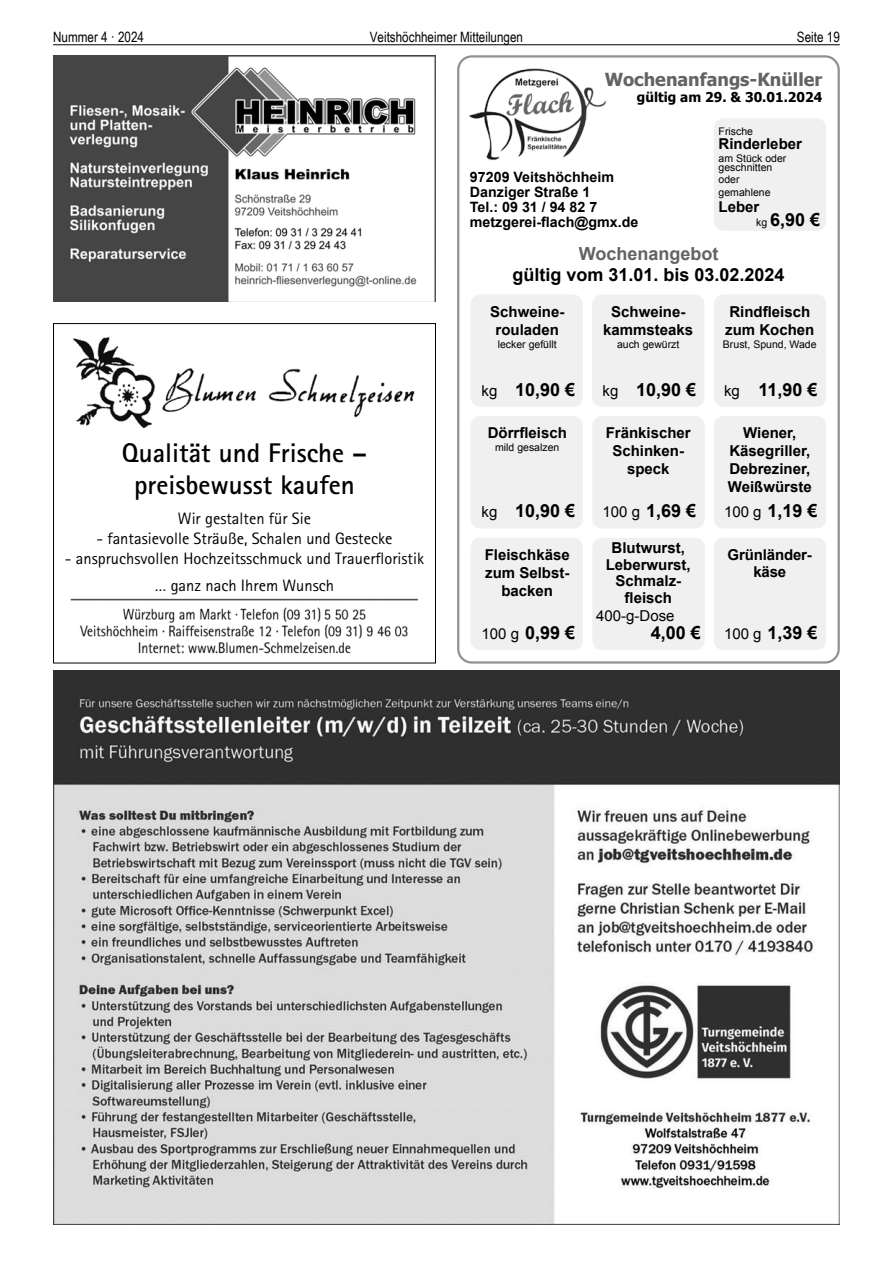
<style>
.page{position:relative;width:893px;height:1263px;background:#fff}
.page>*{position:absolute;margin:0;border:0;box-sizing:border-box;transform-origin:0 0}
.t1{font:700 27px/32.4px "Rotis Sans Serif";color:#000;text-align:center}
.t2{font:700 18px "Arial";color:#000}
.t3{font:700 18px "Tahoma";color:#636363}
.t4{font:700 18px "Arial";color:#636363}
.t5{font:16.5px/27px "Rotis Sans Serif";color:#000;text-align:center}
.t6{font:700 15px/18px "Arial";color:#000;text-align:center}
.t7{font:15px "Arial";color:#000}
.t8{font:700 14.25px/15px "Arial";color:#000}
.t9{font:14.25px "Arial Narrow";color:#000}
.t10{font:700 13.5px "Tahoma";color:#000}
.t11{font:10.5px/9px "Arial";color:#000}
.s1{font-weight:400;font-size:10.5px}
.s2{font-weight:400;font-size:15px}
</style>
<div class="page">
<hr style="left:53px;top:44px;width:787px;height:1px;background:#000">
<img style="left:70px;top:598px;width:348px;height:56px">
<img style="left:73px;top:336px;width:342px;height:92px">
<div style="left:53px;top:323px;width:383px;height:340px;border:1px solid #000"></div>
<img style="left:469px;top:68px;width:137px;height:92px">
<div style="left:471px;top:538px;width:112px;height:112px;background:#f0f0f0;border-radius:9px"></div>
<div style="left:470px;top:416px;width:113px;height:112px;background:#f0f0f0;border-radius:9px"></div>
<div style="left:592px;top:294px;width:112px;height:113px;background:#f0f0f0;border-radius:9px"></div>
<div style="left:471px;top:294px;width:112px;height:113px;background:#f0f0f0;border-radius:9px"></div>
<div style="left:592px;top:538px;width:113px;height:112px;background:#f0f0f0;border-radius:9px"></div>
<div style="left:592px;top:416px;width:113px;height:112px;background:#f0f0f0;border-radius:9px"></div>
<div style="left:714px;top:538px;width:112px;height:112px;background:#f0f0f0;border-radius:9px"></div>
<div style="left:714px;top:416px;width:112px;height:112px;background:#f0f0f0;border-radius:9px"></div>
<div style="left:714px;top:294px;width:112px;height:113px;background:#f0f0f0;border-radius:9px"></div>
<div style="left:714px;top:118px;width:112px;height:113px;background:#f0f0f0;border-radius:9px"></div>
<div style="left:457px;top:55px;width:383px;height:608px;border:2px solid #919191;border-radius:14px"></div>
<img style="left:53px;top:671px;width:787px;height:554px">
<img style="left:53px;top:55px;width:383px;height:247px">
<p class="t9" style="left:53px;top:27px;width:92px">Nummer 4 · 2024</p>
<p class="t9" style="left:370px;top:27px;width:155px">Veitshöchheimer Mitteilungen</p>
<p class="t9" style="left:797px;top:27px;width:44px">Seite 19</p>
<p class="t3" style="left:605px;top:67px;width:219px">Wochenanfangs-Knüller</p>
<p class="t10" style="left:637px;top:88px;width:187px">gültig am 29. &amp; 30.01.2024</p>
<p class="t8" style="left:470px;top:170px;width:170px">97209 Veitshöchheim<br>Danziger Straße 1<br>Tel.: 09 31 / 94 82 7 metzgerei-flach@gmx.de</p>
<p class="t11" style="left:719px;top:127px;width:36px">Frische</p>
<p class="t6" style="left:719px;top:135px;width:85px">Rinderleber</p>
<p class="t11" style="left:719px;top:154px;width:69px">am Stück oder geschnitten</p>
<p class="t11" style="left:719px;top:173px;width:53px;line-height:12.6px">oder gemahlene</p>
<p class="t6" style="left:719px;top:198px;width:42px">Leber</p>
<p class="t2" style="left:756px;top:207px;width:66px"><span class="s1">kg</span> 6,90 €</p>
<h1 class="t1" style="left:122px;top:436px;width:247px">Qualität und Frische – preisbewusst kaufen</h1>
<p class="t5" style="left:178px;top:505px;width:135px">Wir gestalten für Sie</p>
<p class="t5" style="left:96px;top:525px;width:297px">- fantasievolle Sträuße, Schalen und Gestecke</p>
<p class="t5" style="left:65px;top:544px;width:361px">- anspruchsvollen Hochzeitsschmuck und Trauerfloristik … ganz nach Ihrem Wunsch</p>
<p class="t4" style="left:579px;top:241px;width:141px">Wochenangebot</p>
<p class="t2" style="left:512px;top:263px;width:274px">gültig vom 31.01. bis 03.02.2024</p>
<p class="t6" style="left:603px;top:303px;width:92px">Schweine&shy;kammsteaks</p>
<p class="t11" style="left:617px;top:339px;width:64px">auch gewürzt</p>
<p class="t2" style="left:603px;top:378px;width:95px"><span class="s2">kg</span> 10,90 €</p>
<p class="t6" style="left:725px;top:303px;width:91px;text-align:left">Rindfleisch zum Kochen</p>
<p class="t11" style="left:723px;top:339px;width:95px">Brust, Spund, Wade</p>
<p class="t2" style="left:724px;top:378px;width:95px"><span class="s2">kg</span> 11,90 €</p>
<p class="t6" style="left:490px;top:303px;width:76px">Schweine&shy;rouladen</p>
<p class="t11" style="left:498px;top:339px;width:60px">lecker gefüllt</p>
<p class="t2" style="left:482px;top:378px;width:95px"><span class="s2">kg</span> 10,90 €</p>
<p class="t6" style="left:488px;top:424px;width:81px">Dörrfleisch</p>
<p class="t11" style="left:495px;top:443px;width:66px">mild gesalzen</p>
<p class="t2" style="left:482px;top:499px;width:95px"><span class="s2">kg</span> 10,90 €</p>
<p class="t6" style="left:485px;top:546px;width:87px">Fleischkäse zum Selbst&shy;backen</p>
<p class="t2" style="left:482px;top:621px;width:95px"><span class="s2">100 g</span> 0,99 €</p>
<p class="t6" style="left:606px;top:424px;width:87px">Fränkischer<br>Schinken&shy;speck</p>
<p class="t2" style="left:603px;top:499px;width:95px"><span class="s2">100 g</span> 1,69 €</p>
<p class="t6" style="left:606px;top:540px;width:87px;line-height:16.5px">Blutwurst,<br>Leberwurst,<br>Schmalz&shy;fleisch</p>
<p class="t7" style="left:596px;top:606px;width:80px">400-g-Dose</p>
<p class="t2" style="left:651px;top:621px;width:52px">4,00 €</p>
<p class="t6" style="left:728px;top:424px;width:85px">Wiener,<br>Käsegriller,<br>Debreziner,<br>Weißwürste</p>
<p class="t2" style="left:724px;top:499px;width:95px"><span class="s2">100 g</span> 1,19 €</p>
<p class="t6" style="left:728px;top:547px;width:86px;line-height:16.5px">Grünländer&shy;käse</p>
<p class="t2" style="left:724px;top:621px;width:95px"><span class="s2">100 g</span> 1,39 €</p>
</div>
